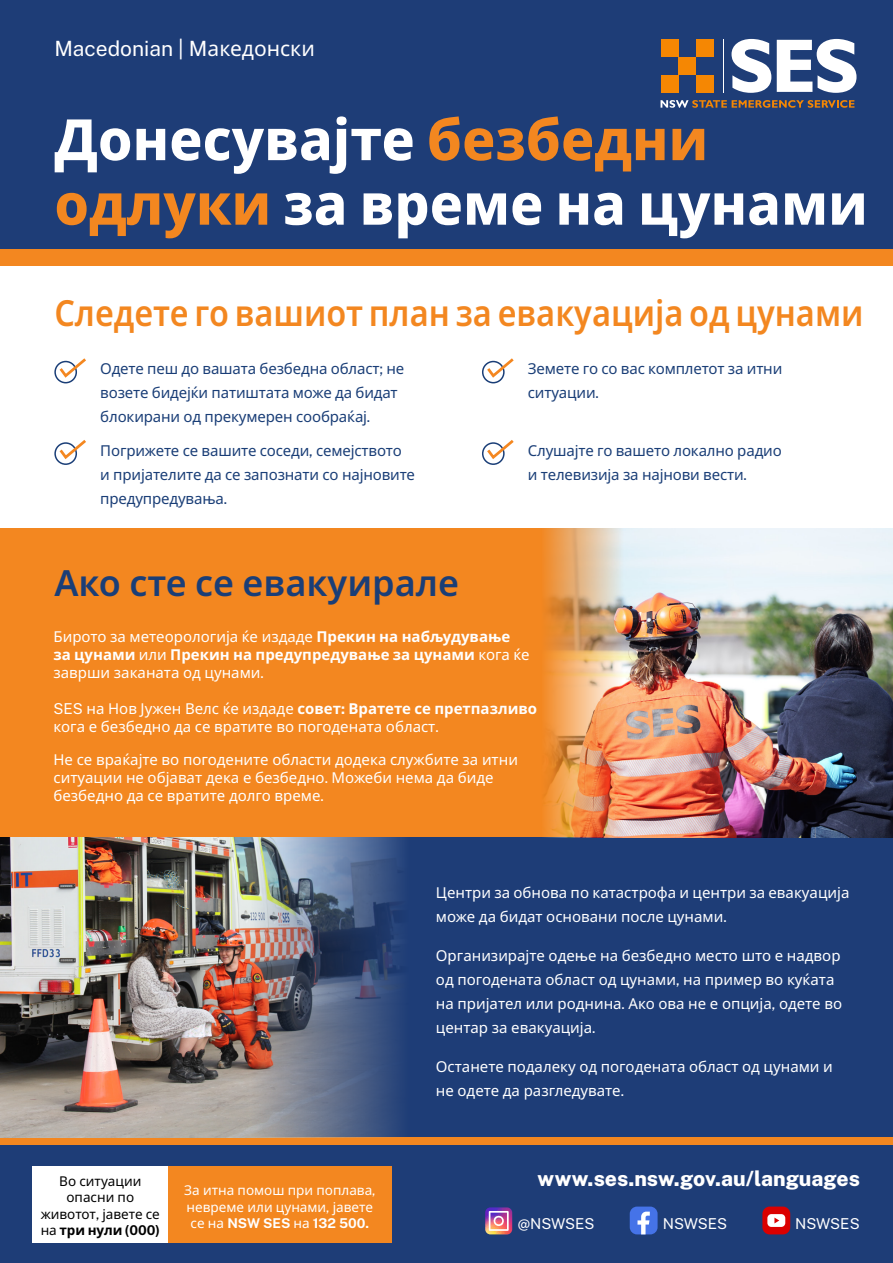
<style>
.page{position:relative;width:893px;height:1263px;background:#fff}
.page>*{position:absolute;margin:0;border:0;box-sizing:border-box;transform-origin:0 0}
.t1{font:800 57px/64.5px "Noto Sans";color:#fff}
.t2{font:600 36px "Noto Sans";color:#f38720;scale:.9 1}
.t3{font:600 36px "Noto Sans";color:#1a3e77}
.t4{font:800 21px "Public Sans";color:#fff}
.t5{font:21px "Public Sans";color:#fff}
.t6{font:15px/18px "Noto Sans";color:#fff}
.t7{font:15px/24px "Noto Sans";letter-spacing:-.01em;color:#1a3e77}
.t8{font:15px "Public Sans";letter-spacing:-.005em;color:#fff}
.t9{font:13.5px/16.2px "Noto Sans";color:#fff}
.t10{font:13.5px/16.2px "Noto Sans";color:#000;text-align:center}
.t11{font:700 13.5px "Public Sans";color:#fff}
.t12{font:700 13.5px "Noto Sans";color:#000}
.s1{font-family:"Noto Sans"}
.s2{color:#f38720}
.s3{font-family:"Public Sans"}
.s4{font-weight:700}
.s5{font-family:"Public Sans";font-weight:700}
.s6{font-family:"Noto Sans";font-weight:400}
.s7{font-weight:400}
</style>
<div class="page">
<div style="left:0;top:827px;width:893px;height:318px;background:#1e3d77"></div>
<div style="left:0;top:529px;width:893px;height:308px;background:#f38720"></div>
<div style="left:0;top:1137px;width:893px;height:8px;background:#f38720"></div>
<div style="left:0;top:1145px;width:893px;height:118px;background:#1e3d77"></div>
<div style="left:0;top:0;width:893px;height:264px;background:#1e3d77"></div>
<div style="left:0;top:249px;width:893px;height:16px;background:#f38720"></div>
<div style="left:696px;top:75px;width:18px;height:18px;background:#f58703"></div>
<div style="left:678px;top:57px;width:18px;height:18px;background:#f58703"></div>
<div style="left:696px;top:39px;width:18px;height:18px;background:#f58703"></div>
<div style="left:661px;top:75px;width:17px;height:18px;background:#f58703"></div>
<div style="left:661px;top:39px;width:17px;height:18px;background:#f58703"></div>
<svg style="left:731px;top:39px;width:40px;height:54px"></svg>
<svg style="left:777px;top:39px;width:79px;height:54px"></svg>
<svg style="left:661px;top:100px;width:193px;height:8px"></svg>
<hr style="left:723px;top:39px;width:1px;height:54px;background:#fff">
<div style="left:32px;top:1166px;width:136px;height:77px;background:#fff"></div>
<div style="left:54px;top:361px;width:23px;height:22px;border:2px solid #1a3e77;border-radius:50%"></div>
<svg style="left:57px;top:358px;width:29px;height:22px"></svg>
<div style="left:54px;top:442px;width:23px;height:23px;border:2px solid #1a3e77;border-radius:50%"></div>
<svg style="left:57px;top:440px;width:29px;height:21px"></svg>
<div style="left:482px;top:361px;width:23px;height:22px;border:2px solid #1a3e77;border-radius:50%"></div>
<svg style="left:484px;top:358px;width:30px;height:22px"></svg>
<div style="left:482px;top:442px;width:23px;height:23px;border:2px solid #1a3e77;border-radius:50%"></div>
<svg style="left:484px;top:440px;width:30px;height:21px"></svg>
<img style="left:0;top:837px;width:401px;height:300px">
<img style="left:545px;top:529px;width:348px;height:308px">
<div style="left:168px;top:1166px;width:224px;height:77px;background:#f38720"></div>
<svg style="left:485px;top:1207px;width:27px;height:27px"></svg>
<div style="left:630px;top:1206px;width:28px;height:28px;background:#4573e8;border-radius:7px"></div>
<svg style="left:637px;top:1211px;width:13px;height:23px"></svg>
<div style="left:762px;top:1206px;width:28px;height:28px;background:#db0000;border-radius:7px"></div>
<div style="left:767px;top:1214px;width:18px;height:13px;background:#fff;border-radius:4px"></div>
<svg style="left:774px;top:1217px;width:5px;height:6px"></svg>
<h3 class="t5" style="left:54px;top:34px;width:262px">Macedonian | M<span class="s1">акедонски</span></h3>
<h1 class="t1" style="left:54px;top:108px;width:815px">Донесувајте <span class="s2">безбедни одлуки</span> за време на цунами</h1>
<h2 class="t2" style="left:54px;top:292px;width:900px">Следете го вашиот план за евакуација од цунами</h2>
<p class="t7" style="left:100px;top:357px;width:305px">Одете пеш до вашата безбедна област<span class="s3">;</span> не возете бидејќи патиштата може да бидат блокирани од прекумерен сообраќај<span class="s3">.</span></p>
<p class="t7" style="left:528px;top:357px;width:256px">Земете го со вас комплетот за итни ситуации<span class="s3">.</span></p>
<p class="t7" style="left:100px;top:439px;width:316px">Погрижете се вашите соседи<span class="s3">,</span> семејството и пријателите да се запознати со најновите предупредувања<span class="s3">.</span></p>
<p class="t7" style="left:528px;top:439px;width:255px">Слушајте го вашето локално радио и телевизија за најнови вести<span class="s3">.</span></p>
<h2 class="t3" style="left:54px;top:563px;width:406px">Ако сте се евакуирале</h2>
<p class="t6" style="left:54px;top:628px;width:478px">Бирото за метеорологија ќе издаде <span class="s4">Прекин на набљудување за цунами</span> или <span class="s4">Прекин на предупредување за цунами</span> кога ќе заврши заканата од цунами<span class="s3">.</span></p>
<p class="t6" style="left:54px;top:700px;width:485px"><span class="s3">SES</span> на Нов Јужен Велс ќе издаде <span class="s4">совет</span><span class="s5">:</span> <span class="s4">Вратете се претпазливо </span>кога е безбедно да се вратите во погодената област<span class="s3">.</span></p>
<p class="t6" style="left:54px;top:751px;width:466px">Не се враќајте во погодените области додека службите за итни ситуации не објават дека е безбедно<span class="s3">.</span> Можеби нема да биде безбедно да се вратите долго време<span class="s3">.</span></p>
<p class="t6" style="left:436px;top:881px;width:415px;line-height:24px">Центри за обнова по катастрофа и центри за евакуација може да бидат основани после цунами<span class="s3">.</span></p>
<p class="t6" style="left:436px;top:944px;width:408px;line-height:24px">Организирајте одење на безбедно место што е надвор од погодената област од цунами<span class="s3">,</span> на пример во куќата на пријател или роднина<span class="s3">.</span> Ако ова не е опција<span class="s3">,</span> одете во центар за евакуација<span class="s3">.</span></p>
<p class="t6" style="left:436px;top:1055px;width:398px;line-height:24px">Останете подалеку од погодената област од цунами и не одете да разгледувате<span class="s3">.</span></p>
<p class="t10" style="left:59px;top:1173px;width:84px">Во ситуации</p>
<h3 class="t4" style="left:538px;top:1165px;width:324px">www.ses.nsw.gov.au/languages</h3>
<p class="t10" style="left:41px;top:1190px;width:121px">опасни по животот<span class="s3">,</span> јавете се</p>
<p class="t9" style="left:184px;top:1182px;width:193px">За итна помош при поплава<span class="s3">, </span>невреме или цунами<span class="s3">,</span> јавете</p>
<p class="t11" style="left:191px;top:1214px;width:180px"><span class="s6">се на</span> NSW SES <span class="s6">на</span> 132 500.</p>
<p class="t8" style="left:518px;top:1213px;width:78px">@NSWSES</p>
<p class="t8" style="left:663px;top:1213px;width:66px">NSWSES</p>
<p class="t8" style="left:795px;top:1213px;width:66px">NSWSES</p>
<p class="t12" style="left:41px;top:1222px;width:121px"><span class="s7">на</span> три нули <span class="s3">(000)</span></p>
</div>
